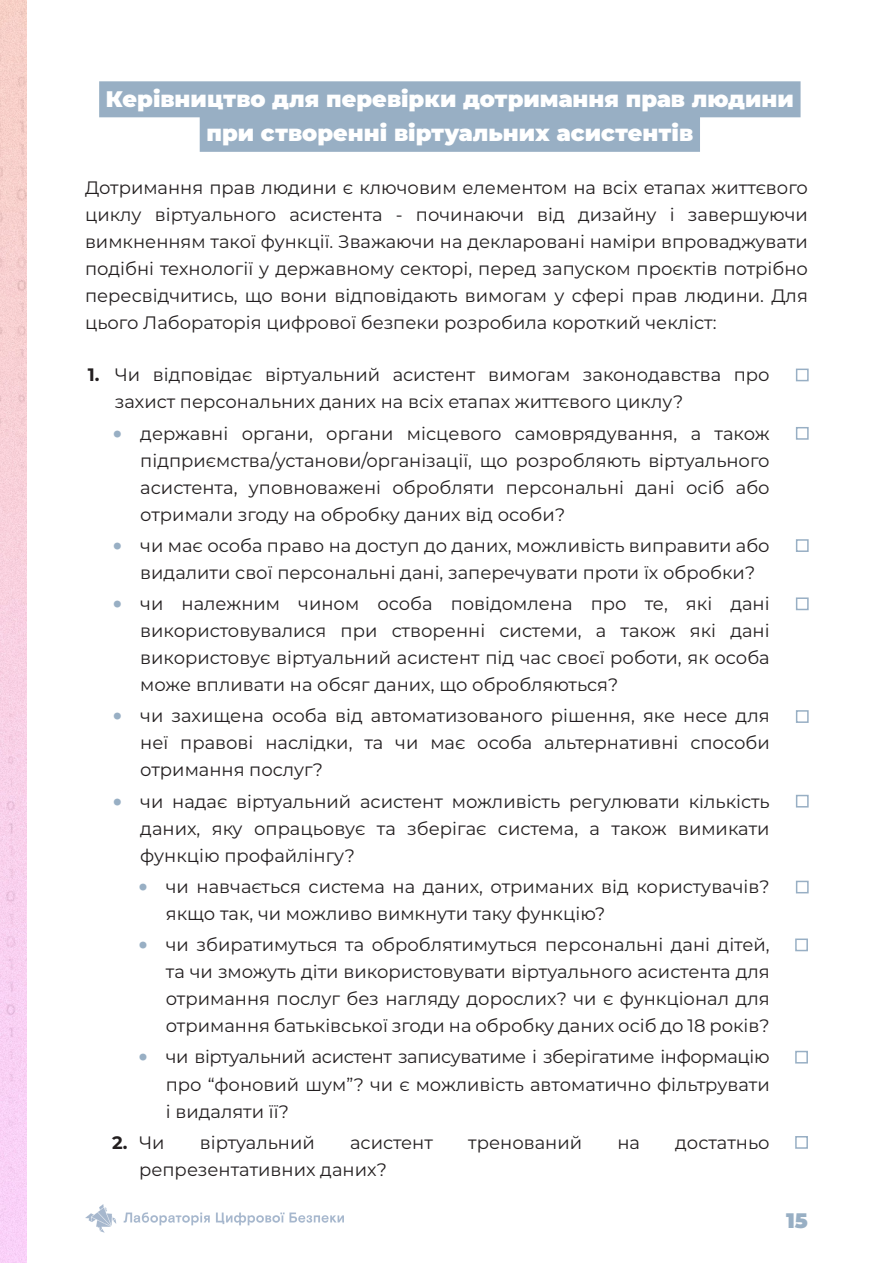
<style>
.page{position:relative;width:893px;height:1263px;background:#fff}
.page>*{position:absolute;margin:0;border:0;box-sizing:border-box;transform-origin:0 0}
.t1{font:900 22.5px/34.5px "Montserrat";color:#fff;text-align:center}
.t2{font:900 21px "Montserrat";color:#98afc4}
.t3{font:18px/27px "Montserrat";color:#231f20;text-align:justify}
.t4{font:700 18px "Montserrat";color:#231f20}
.s1{font-weight:700}
.s2{font-weight:900;font-size:21px;color:#98afc4}
.s3{font-weight:400}
</style>
<div class="page">
<img style="left:85px;top:1204px;width:258px;height:29px">
<img style="left:0;top:0;width:26px;height:1263px">
<div style="left:99px;top:81px;width:702px;height:36px;background:#98afc4"></div>
<div style="left:200px;top:116px;width:500px;height:36px;background:#98afc4"></div>
<div style="left:796px;top:369px;width:13px;height:12px;border:2px solid #98afc4"></div>
<div style="left:796px;top:427px;width:13px;height:13px;border:2px solid #98afc4"></div>
<div style="left:796px;top:539px;width:13px;height:13px;border:2px solid #98afc4"></div>
<div style="left:796px;top:597px;width:13px;height:13px;border:2px solid #98afc4"></div>
<div style="left:796px;top:710px;width:13px;height:13px;border:2px solid #98afc4"></div>
<div style="left:796px;top:795px;width:13px;height:12px;border:2px solid #98afc4"></div>
<div style="left:796px;top:881px;width:13px;height:12px;border:2px solid #98afc4"></div>
<div style="left:795px;top:938px;width:13px;height:13px;border:2px solid #98afc4"></div>
<div style="left:795px;top:1051px;width:13px;height:12px;border:2px solid #98afc4"></div>
<div style="left:795px;top:1136px;width:13px;height:13px;border:2px solid #98afc4"></div>
<p class="t1" style="left:106px;top:80px;width:689px">Керівництво для перевірки дотримання прав людини при створенні віртуальних асистентів</p>
<p class="t3" style="left:85px;top:173px;width:724px">Дотримання прав людини є ключовим елементом на всіх етапах життєвого циклу віртуального асистента - починаючи від дизайну і завершуючи вимкненням такої функції. Зважаючи на декларовані наміри впроваджувати подібні технології у державному секторі, перед запуском проєктів потрібно пересвідчитись, що вони відповідають вимогам у сфері прав людини. Для цього Лабораторія цифрової безпеки розробила короткий чекліст:</p>
<p class="t3" style="left:115px;top:361px;width:656px;text-indent:-27px"><span class="s1">1.</span> Чи відповідає віртуальний асистент вимогам законодавства про захист персональних даних на всіх етапах життєвого циклу?</p>
<p class="t3" style="left:140px;top:419px;width:631px;text-indent:-27px"><span class="s2">•</span> державні органи, органи місцевого самоврядування, а також підприємства/установи/організації, що розробляють віртуального асистента, уповноважені обробляти персональні дані осіб або отримали згоду на обробку даних від особи?</p>
<p class="t3" style="left:140px;top:531px;width:631px;text-indent:-27px"><span class="s2">•</span> чи має особа право на доступ до даних, можливість виправити або видалити свої персональні дані, заперечувати проти їх обробки?</p>
<p class="t3" style="left:140px;top:590px;width:631px;text-indent:-27px"><span class="s2">•</span> чи належним чином особа повідомлена про те, які дані використовувалися при створенні системи, а також які дані використовує віртуальний асистент під час своєї роботи, як особа може впливати на обсяг даних, що обробляються?</p>
<p class="t3" style="left:140px;top:702px;width:631px;text-indent:-27px"><span class="s2">•</span> чи захищена особа від автоматизованого рішення, яке несе для неї правові наслідки, та чи має особа альтернативні способи отримання послуг?</p>
<p class="t3" style="left:140px;top:787px;width:631px;text-indent:-27px"><span class="s2">•</span> чи надає віртуальний асистент можливість регулювати кількість даних, яку опрацьовує та зберігає система, а також вимикати функцію профайлінгу?</p>
<p class="t3" style="left:166px;top:872px;width:605px;text-indent:-27px"><span class="s2">•</span> чи навчається система на даних, отриманих від користувачів? якщо так, чи можливо вимкнути таку функцію?</p>
<p class="t3" style="left:166px;top:931px;width:605px;text-indent:-27px"><span class="s2">•</span> чи збиратимуться та оброблятимуться персональні дані дітей, та чи зможуть діти використовувати віртуального асистента для отримання послуг без нагляду дорослих? чи є функціонал для отримання батьківської згоди на обробку даних осіб до 18 років?</p>
<p class="t3" style="left:166px;top:1043px;width:605px;text-indent:-27px"><span class="s2">•</span> чи віртуальний асистент записуватиме і зберігатиме інформацію про “фоновий шум”? чи є можливість автоматично фільтрувати і видаляти її?</p>
<p class="t4" style="left:112px;top:1129px;width:54px">2. <span class="s3">Чи</span></p>
<p class="t3" style="left:200px;top:1128px;width:117px">віртуальний</p>
<p class="t3" style="left:350px;top:1128px;width:84px">асистент</p>
<p class="t3" style="left:468px;top:1128px;width:115px">тренований</p>
<p class="t3" style="left:617px;top:1128px;width:24px">на</p>
<p class="t3" style="left:675px;top:1128px;width:96px">достатньо</p>
<p class="t3" style="left:139px;top:1155px;width:249px">репрезентативних даних?</p>
<p class="t2" style="left:786px;top:1205px;width:23px">15</p>
</div>
